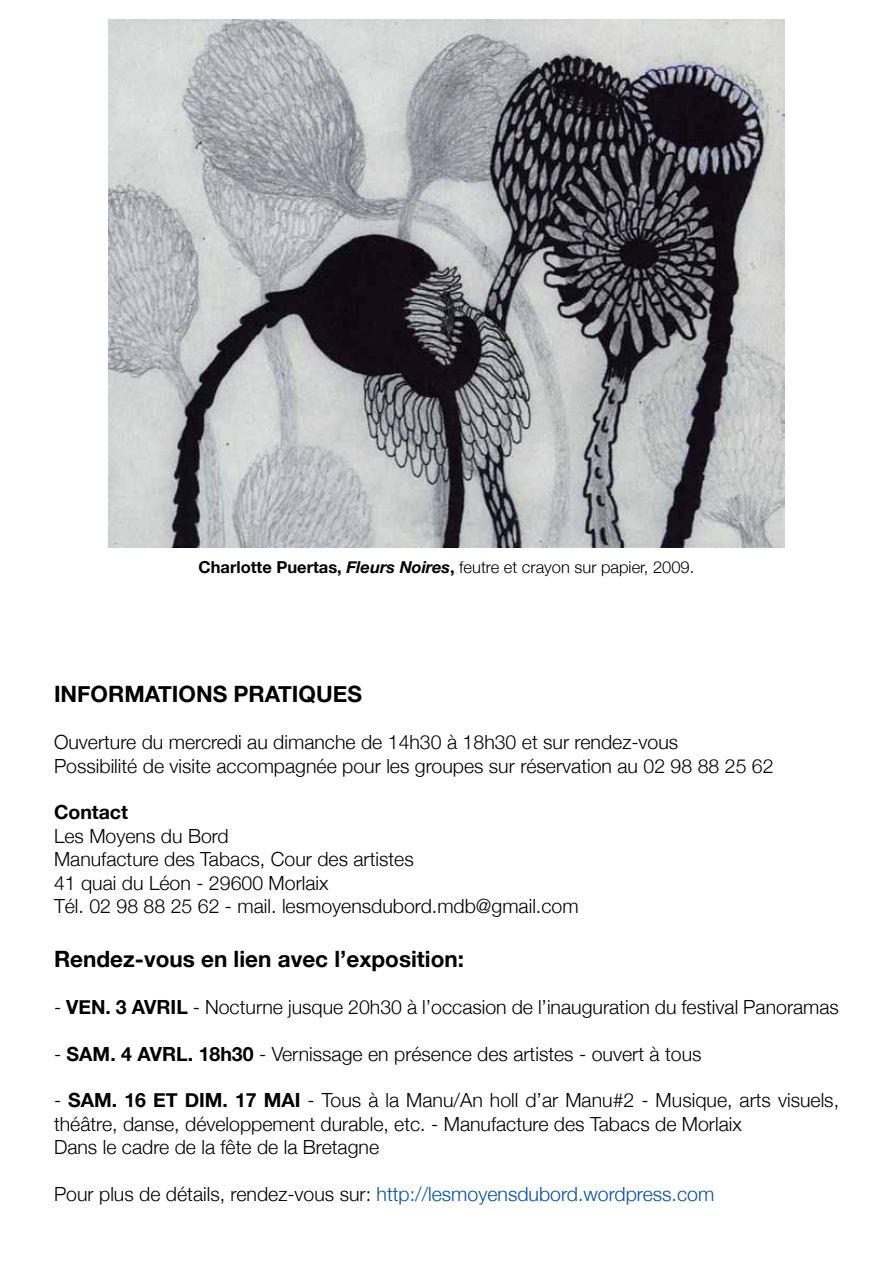
<style>
.page{position:relative;width:893px;height:1263px;background:#fff}
.page>*{position:absolute;margin:0;border:0;box-sizing:border-box;transform-origin:0 0}
.t1{font:700 22.5px "Helvetica Neue";color:#000}
.t2{font:300 19.5px/23.4px "Helvetica Neue";color:#000}
.t3{font:300 19.5px "Helvetica Neue";color:#004fa3}
.t4{font:700 19.5px "Helvetica Neue";color:#000}
.t5{font:300 16.5px "Helvetica Neue";color:#000}
.s1{font-weight:700}
.s2{font-weight:700;font-style:italic}
.s3{color:#000}
</style>
<div class="page">
<img style="left:108px;top:19px;width:677px;height:529px">
<p class="t5" style="left:199px;top:557px;width:497px"><span class="s1">Charlotte Puertas,</span> <span class="s2">Fleurs Noires</span><span class="s1">,</span> feutre et crayon sur papier, 2009.</p>
<p class="t1" style="left:54px;top:680px;width:309px">Informations pratiques</p>
<p class="t2" style="left:54px;top:730px;width:721px">Ouverture du mercredi au dimanche de 14h30 à 18h30 et sur rendez-vous<br>Possibilité de visite accompagnée pour les groupes sur réservation au 02 98 88 25 62</p>
<p class="t4" style="left:54px;top:800px;width:76px">Contact</p>
<p class="t2" style="left:54px;top:824px;width:526px">Les Moyens du Bord<br>Manufacture des Tabacs, Cour des artistes<br>41 quai du Léon - 29600 Morlaix<br>Tél. 02 98 88 25 62 - mail. lesmoyensdubord.mdb@gmail.com</p>
<p class="t1" style="left:54px;top:945px;width:411px">Rendez-vous en lien avec l’exposition:</p>
<p class="t2" style="left:54px;top:995px;width:786px">- <span class="s1">VEN . 3 AVRIL</span> - Nocturne jusque 20h30 à l’occasion de l’inauguration du festival Panoramas</p>
<p class="t2" style="left:54px;top:1041px;width:649px">- <span class="s1">SAM. 4 AVRL. 18h30</span> - Vernissage en présence des artistes - ouvert à tous</p>
<p class="t2" style="left:54px;top:1088px;width:787px">- <span class="s1">SAM. 16 ET DIM. 17 MAI</span> - Tous à la Manu/An holl d’ar Manu#2 - Musique, arts visuels, théâtre, danse, développement durable, etc. - Manufacture des Tabacs de Morlaix<br>Dans le cadre de la fête de la Bretagne</p>
<p class="t3" style="left:54px;top:1182px;width:662px"><span class="s3">Pour plus de détails, rendez-vous sur:</span> http://lesmoyensdubord.wordpress.com</p>
</div>
